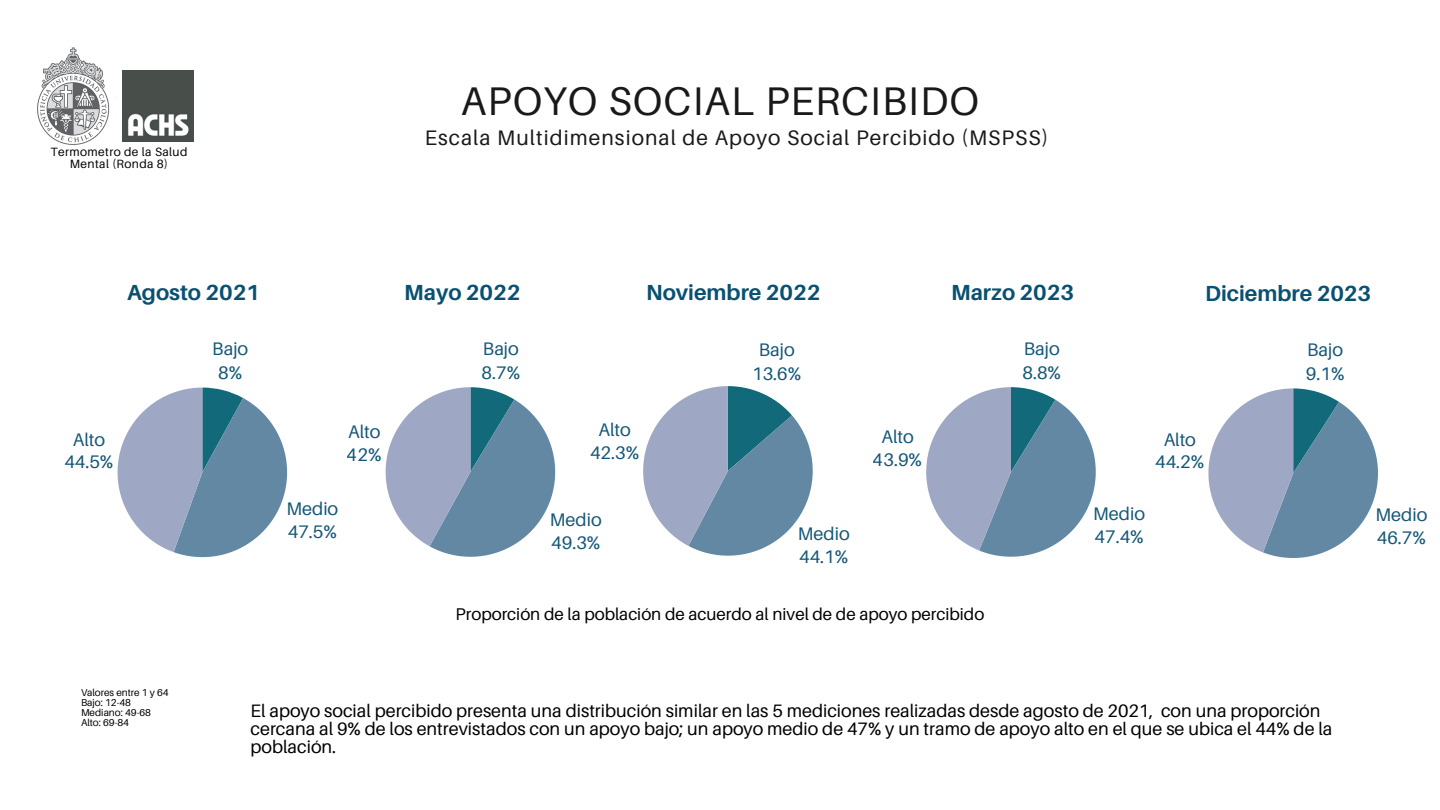
<style>
.page{position:relative;width:1440px;height:810px;background:#fff}
.page>*{position:absolute;margin:0;border:0;box-sizing:border-box;transform-origin:0 0}
.t1{font:40px "Aileron";letter-spacing:.03em;color:#191919}
.t2{font:700 21.8px "Aileron";color:#0a5071}
.t3{font:21px "Aileron";letter-spacing:.05em;color:#191919}
.t4{font:18.2px/22.4px "Aileron";color:#0a5071}
.t5{font:18px/18px "Aileron";color:#000}
.t6{font:17px "Aileron";color:#000}
.t7{font:12px/12px "Aileron";letter-spacing:.035em;color:#000;text-align:center}
.t8{font:10px "Aileron";color:#000}
</style>
<div class="page">
<svg style="left:118px;top:388px;width:169px;height:169px"></svg>
<svg style="left:386px;top:387px;width:169px;height:170px"></svg>
<img style="left:37px;top:47px;width:73px;height:98px">
<img style="left:122px;top:71px;width:71px;height:71px">
<svg style="left:643px;top:386px;width:170px;height:170px"></svg>
<svg style="left:926px;top:387px;width:170px;height:170px"></svg>
<svg style="left:1208px;top:388px;width:170px;height:170px"></svg>
<p class="t7" style="left:50px;top:146px;width:139px">Termometro de la Salud<br>Mental (Ronda 8)</p>
<h2 class="t1" style="left:461px;top:76px;width:520px">APOYO SOCIAL PERCIBIDO</h2>
<h2 class="t3" style="left:425px;top:124px;width:625px">Escala Multidimensional de Apoyo Social Percibido (MSPSS)</h2>
<h2 class="t2" style="left:127px;top:279px;width:134px">Agosto 2021</h2>
<h2 class="t2" style="left:404px;top:279px;width:118px">Mayo 2022</h2>
<p class="t4" style="left:212px;top:337px;width:37px;line-height:23.8px;text-align:center">Bajo<br>8%</p>
<p class="t4" style="left:482px;top:336px;width:40px;line-height:23.8px">Bajo<br>8.7%</p>
<p class="t4" style="left:64px;top:428px;width:51px;text-align:center">Alto<br>44.5%</p>
<p class="t4" style="left:347px;top:420px;width:36px">Alto<br>42%</p>
<p class="t4" style="left:286px;top:498px;width:53px">Medio<br>47.5%</p>
<h2 class="t2" style="left:646px;top:279px;width:176px">Noviembre 2022</h2>
<p class="t4" style="left:590px;top:418px;width:51px;text-align:center">Alto<br>42.3%</p>
<p class="t4" style="left:752px;top:338px;width:51px;line-height:23.8px;text-align:center">Bajo<br>13.6%</p>
<p class="t4" style="left:550px;top:508px;width:53px">Medio<br>49.3%</p>
<p class="t4" style="left:798px;top:522px;width:53px">Medio<br>44.1%</p>
<p class="t4" style="left:873px;top:425px;width:51px;text-align:center">Alto<br>43.9%</p>
<p class="t2" style="left:951px;top:279px;width:124px">Marzo 2023</p>
<p class="t4" style="left:1023px;top:336px;width:40px;line-height:23.8px">Bajo<br>8.8%</p>
<p class="t6" style="left:456px;top:604px;width:530px">Proporción de la población de acuerdo al nivel de de apoyo percibido</p>
<p class="t2" style="left:1205px;top:280px;width:168px">Diciembre 2023</p>
<p class="t4" style="left:1306px;top:338px;width:40px;line-height:23.8px">Bajo<br>9.1%</p>
<p class="t4" style="left:1155px;top:428px;width:51px;text-align:center">Alto<br>44.2%</p>
<p class="t4" style="left:1093px;top:502px;width:53px">Medio<br>47.4%</p>
<p class="t4" style="left:1375px;top:503px;width:53px">Medio<br>46.7%</p>
<p class="t8" style="left:81px;top:687px;width:89px">Valores entre 1 y 64</p>
<h5 class="t8" style="left:81px;top:697px;width:52px">Bajo: 12-48</h5>
<h1 class="t8" style="left:81px;top:706px;width:72px">Mediano: 49-68</h1>
<h3 class="t8" style="left:81px;top:716px;width:50px">Alto: 69-84</h3>
<h4 class="t5" style="left:251px;top:702px;width:1083px">El apoyo social percibido presenta una distribución similar en las 5 mediciones realizadas desde agosto de 2021, con una proporción cercana al 9% de los entrevistados con un apoyo bajo; un apoyo medio de 47% y un tramo de apoyo alto en el que se ubica el 44% de la población.</h4>
</div>
